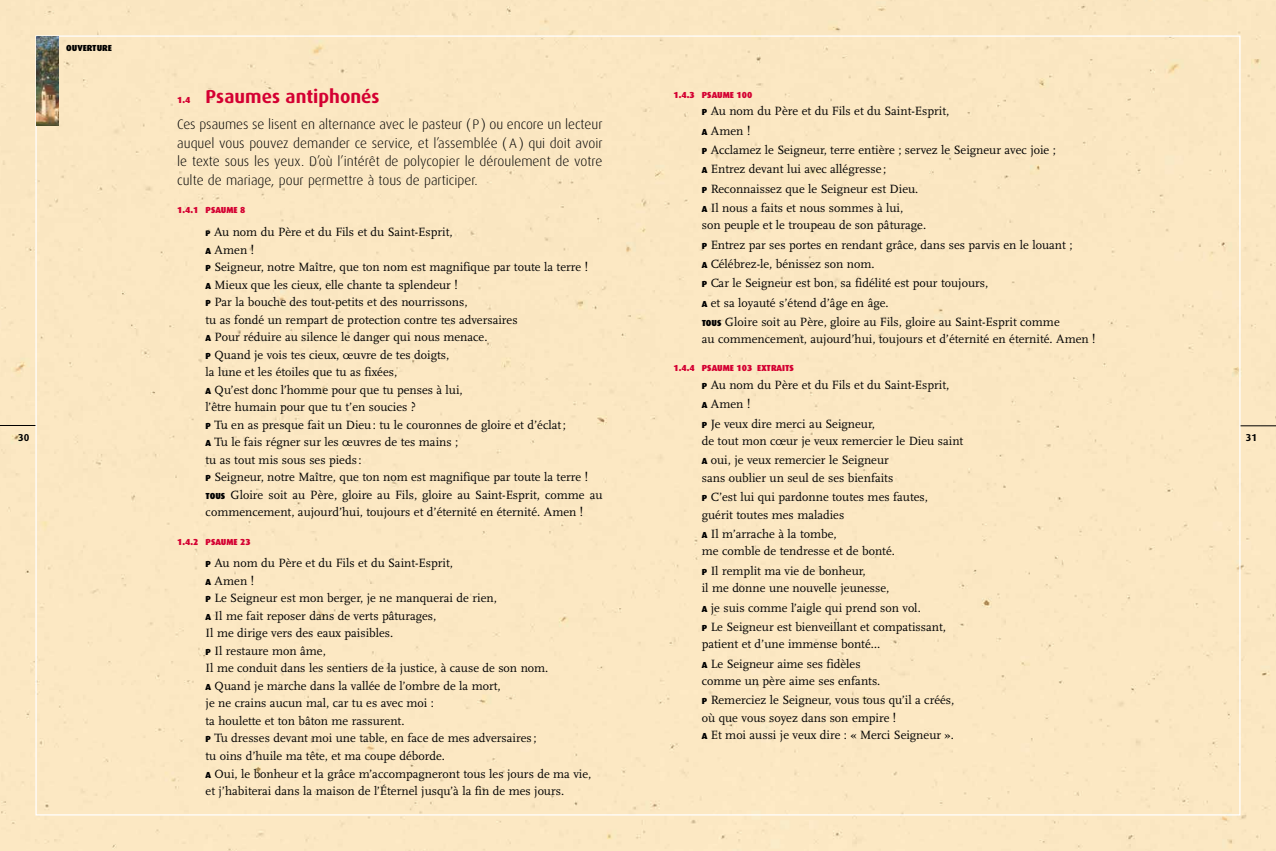
<style>
.page{position:relative;width:1276px;height:851px;background:#fff}
.page>*{position:absolute;margin:0;border:0;box-sizing:border-box;transform-origin:0 0}
.t1{font:700 18.75px "Dax";color:#d40032}
.t2{font:300 13.75px/18.8px "Dax";color:#000;text-align:justify}
.t3{font:12.5px/17.5px "Scala";color:#000}
.t4{font:700 10px "Dax";color:#000}
.t5{font:900 8.75px "Dax";color:#d40032}
.t6{font:900 8.75px "Dax";color:#000}
.s1{font-weight:900;font-size:8.75px}
.s2{font-family:"Dax";font-weight:900;font-size:8.12px}
.s3{font-family:"Dax";font-weight:900;font-size:8.75px}
</style>
<div class="page">
<div style="left:0;top:0;width:1276px;height:850px;background:#fce8c3"></div>
<hr style="left:1240px;top:425px;width:36px;height:1px;background:#000">
<hr style="left:0;top:425px;width:35px;height:1px;background:#000">
<img style="left:37px;top:37px;width:21px;height:88px">
<p class="t6" style="left:66px;top:43px;width:47px">OUVERTURE</p>
<p class="t4" style="left:18px;top:431px;width:13px">30</p>
<h1 class="t1" style="left:177px;top:86px;width:204px"><span class="s1">1.4</span> Psaumes antiphonés</h1>
<p class="t2" style="left:177px;top:115px;width:427px">Ces psaumes se lisent en alternance avec le pasteur (P) ou encore un lecteur auquel vous pouvez demander ce service, et l’assemblée (A ) qui doit avoir le texte sous les yeux. D’où l’intérêt de polycopier le déroulement de votre culte de mariage, pour permettre à tous de participer.</p>
<p class="t5" style="left:177px;top:205px;width:70px">1.4.1 PSAUME 8</p>
<p class="t3" style="left:206px;top:223px;width:398px"><span class="s2">P</span> Au nom du Père et du Fils et du Saint-Esprit,<br><span class="s3">A</span> Amen !<br><span class="s3">P</span> Seigneur, notre Maître, que ton nom est magnifique par toute la terre !<br><span class="s3">A</span> Mieux que les cieux, elle chante ta splendeur !<br><span class="s3">P</span> Par la bouche des tout-petits et des nourrissons,<br>tu as fondé un rempart de protection contre tes adversaires<br><span class="s3">A</span> Pour réduire au silence le danger qui nous menace.<br><span class="s3">P</span> Quand je vois tes cieux, œuvre de tes doigts,<br>la lune et les étoiles que tu as fixées,<br><span class="s3">A</span> Qu’est donc l’homme pour que tu penses à lui,<br>l’être humain pour que tu t’en soucies ?<br><span class="s3">P</span> Tu en as presque fait un Dieu: tu le couronnes de gloire et d’éclat;<br><span class="s3">A</span> Tu le fais régner sur les œuvres de tes mains ;<br>tu as tout mis sous ses pieds:<br><span class="s3">P</span> Seigneur, notre Maître, que ton nom est magnifique par toute la terre !<br><span class="s3">TOUS</span> Gloire soit au Père, gloire au Fils, gloire au Saint-Esprit, comme au commencement, aujourd’hui, toujours et d’éternité en éternité. Amen !</p>
<p class="t5" style="left:177px;top:536px;width:75px">1.4.2 PSAUME 23</p>
<p class="t3" style="left:206px;top:554px;width:387px"><span class="s3">P</span> Au nom du Père et du Fils et du Saint-Esprit,<br><span class="s3">A</span> Amen !<br><span class="s3">P</span> Le Seigneur est mon berger, je ne manquerai de rien,<br><span class="s3">A</span> Il me fait reposer dans de verts pâturages,<br>Il me dirige vers des eaux paisibles.<br><span class="s3">P</span> Il restaure mon âme,<br>Il me conduit dans les sentiers de la justice, à cause de son nom.<br><span class="s3">A</span> Quand je marche dans la vallée de l’ombre de la mort,<br>je ne crains aucun mal, car tu es avec moi :<br>ta houlette et ton bâton me rassurent.<br><span class="s3">P</span> Tu dresses devant moi une table, en face de mes adversaires;<br>tu oins d’huile ma tête, et ma coupe déborde.<br><span class="s3">A</span> Oui, le bonheur et la grâce m’accompagneront tous les jours de ma vie, et j’habiterai dans la maison de l’Éternel jusqu’à la fin de mes jours.</p>
<p class="t5" style="left:673px;top:90px;width:80px">1.4.3 PSAUME 100</p>
<p class="t3" style="left:702px;top:102px;width:356px;line-height:19.2px"><span class="s3">P</span> Au nom du Père et du Fils et du Saint-Esprit,<br><span class="s3">A</span> Amen !<br><span class="s3">P</span> Acclamez le Seigneur, terre entière ; servez le Seigneur avec joie ; <span class="s3">A</span> Entrez devant lui avec allégresse;<br><span class="s3">P</span> Reconnaissez que le Seigneur est Dieu.<br><span class="s3">A</span> Il nous a faits et nous sommes à lui,</p>
<p class="t3" style="left:702px;top:216px;width:372px;line-height:19.2px">son peuple et le troupeau de son pâturage.<br><span class="s3">P</span> Entrez par ses portes en rendant grâce, dans ses parvis en le louant ; <span class="s3">A</span> Célébrez-le, bénissez son nom.<br><span class="s3">P</span> Car le Seigneur est bon, sa fidélité est pour toujours,<br><span class="s3">A</span> et sa loyauté s’étend d’âge en âge.<br><span class="s3">TOUS</span> Gloire soit au Père, gloire au Fils, gloire au Saint-Esprit comme</p>
<p class="t3" style="left:702px;top:331px;width:395px">au commencement, aujourd’hui, toujours et d’éternité en éternité. Amen !</p>
<p class="t5" style="left:673px;top:363px;width:122px">1.4.4 PSAUME 103 EXTRAITS</p>
<p class="t3" style="left:702px;top:375px;width:249px;line-height:19.2px"><span class="s3">P</span> Au nom du Père et du Fils et du Saint-Esprit,<br><span class="s3">A</span> Amen !<br><span class="s3">P</span> Je veux dire merci au Seigneur,</p>
<p class="t3" style="left:702px;top:431px;width:263px;line-height:19.2px">de tout mon cœur je veux remercier le Dieu saint<br><span class="s3">A</span> oui, je veux remercier le Seigneur</p>
<p class="t3" style="left:702px;top:468px;width:228px;line-height:19.2px">sans oublier un seul de ses bienfaits<br><span class="s3">P</span> C’est lui qui pardonne toutes mes fautes,</p>
<p class="t3" style="left:702px;top:505px;width:144px;line-height:19.2px">guérit toutes mes maladies<br><span class="s3">A</span> Il m’arrache à la tombe,</p>
<p class="t3" style="left:702px;top:542px;width:195px;line-height:19.2px">me comble de tendresse et de bonté.<br><span class="s3">P</span> Il remplit ma vie de bonheur,</p>
<p class="t3" style="left:702px;top:578px;width:246px;line-height:19.2px">il me donne une nouvelle jeunesse,<br><span class="s3">A</span> je suis comme l’aigle qui prend son vol.<br><span class="s3">P</span> Le Seigneur est bienveillant et compatissant,</p>
<p class="t3" style="left:702px;top:634px;width:180px;line-height:19.2px">patient et d’une immense bonté…<br><span class="s3">A</span> Le Seigneur aime ses fidèles</p>
<p class="t3" style="left:702px;top:671px;width:254px;line-height:19.2px">comme un père aime ses enfants.<br><span class="s3">P</span> Remerciez le Seigneur, vous tous qu’il a créés,</p>
<p class="t3" style="left:702px;top:709px;width:254px">où que vous soyez dans son empire !<br><span class="s3">A</span> Et moi aussi je veux dire : « Merci Seigneur ».</p>
<p class="t4" style="left:1245px;top:431px;width:13px">31</p>
</div>
